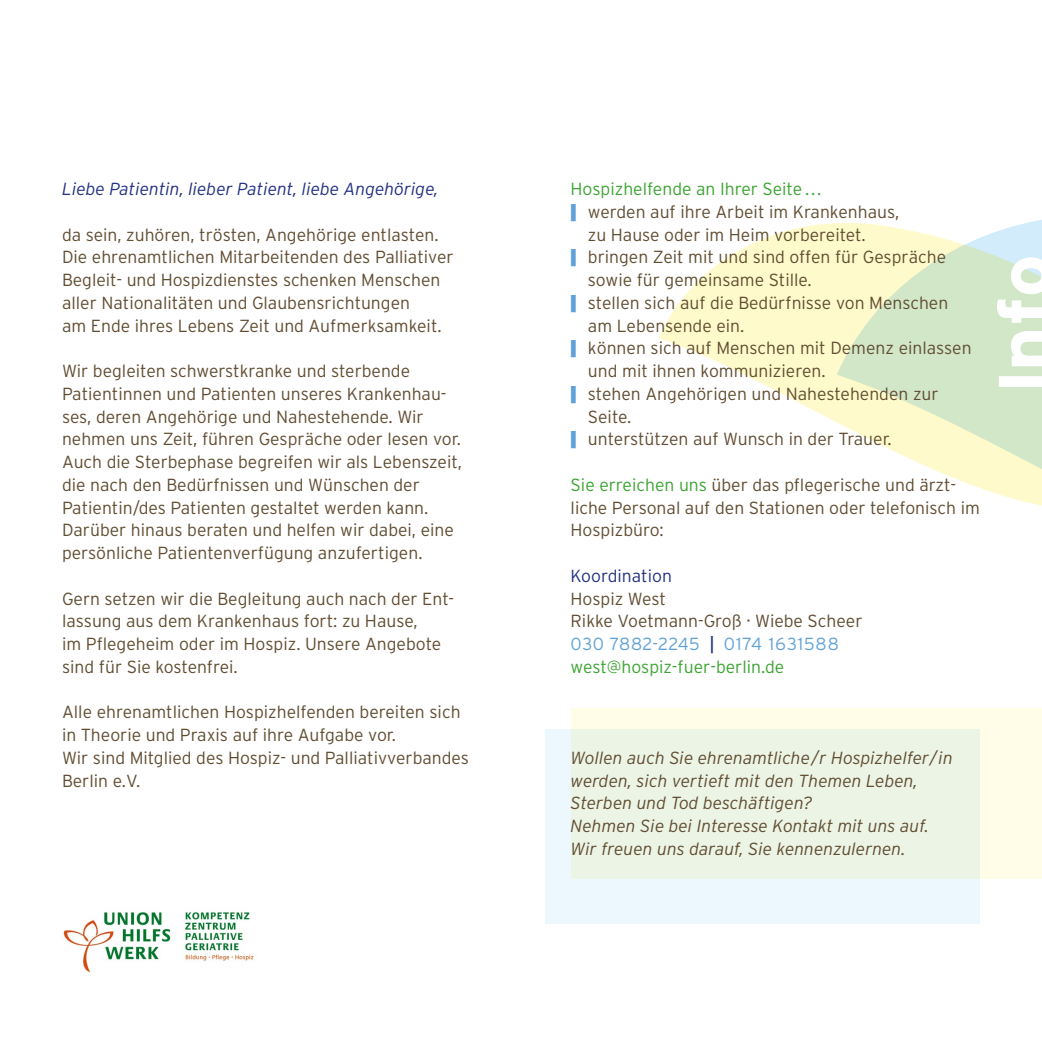
<style>
.page{position:relative;width:1042px;height:1042px;background:#fff}
.page>*{position:absolute;margin:0;border:0;box-sizing:border-box;transform-origin:0 0}
.t1{font:300 17.5px/22.8px "Interstate";color:#614d32}
.t2{font:italic 300 17.5px/22.8px "Interstate";color:#614d32}
.t3{font:italic 300 17.5px "Interstate";color:#243282}
.t4{font:300 17.5px "Interstate";color:#3ca432}
.t5{font:300 17.5px "Interstate";color:#243282}
.s1{font-weight:900;color:#60a2d8}
.s2{color:#3ca432}
.s3{color:#60a2d8}
.s4{font-weight:400;color:#243282}
</style>
<div class="page">
<div style="left:570px;top:708px;width:472px;height:170px;background:#fffce7"></div>
<svg style="left:545px;top:729px;width:435px;height:194px;background:#ecf4eb"></svg>
<svg style="left:659px;top:223px;width:383px;height:283px"></svg>
<svg style="left:837px;top:220px;width:205px;height:257px;background:#e7f0d1"></svg>
<svg style="left:997px;top:257px;width:45px;height:130px"></svg>
<img style="left:63px;top:912px;width:191px;height:59px">
<p class="t3" style="left:62px;top:178px;width:378px">Liebe Patientin, lieber Patient, liebe Angehörige,</p>
<p class="t1" style="left:62px;top:223px;width:393px">da sein, zuhören, trösten, Angehörige entlasten.<br>Die ehrenamtlichen Mitarbeitenden des Palliativer Begleit- und Hospizdienstes schenken Menschen aller Nationalitäten und Glaubensrichtungen<br>am Ende ihres Lebens Zeit und Aufmerksamkeit.</p>
<p class="t1" style="left:62px;top:359px;width:401px">Wir begleiten schwerstkranke und sterbende Patientinnen und Patienten unseres Krankenhau&shy;ses, deren Angehörige und Nahestehende. Wir nehmen uns Zeit, führen Gespräche oder lesen vor.<br>Auch die Sterbephase begreifen wir als Lebenszeit, die nach den Bedürfnissen und Wünschen der Patientin/des Patienten gestaltet werden kann.<br>Darüber hinaus beraten und helfen wir dabei, eine persönliche Patientenverfügung anzufertigen.</p>
<p class="t1" style="left:62px;top:587px;width:394px">Gern setzen wir die Begleitung auch nach der Ent&shy;lassung aus dem Krankenhaus fort: zu Hause,<br>im Pflegeheim oder im Hospiz. Unsere Angebote sind für Sie kostenfrei.</p>
<p class="t1" style="left:62px;top:701px;width:408px">Alle ehrenamtlichen Hospizhelfenden bereiten sich in Theorie und Praxis auf ihre Aufgabe vor.<br>Wir sind Mitglied des Hospiz- und Palliativverbandes Berlin e.V.</p>
<p class="t4" style="left:570px;top:178px;width:252px">Hospizhelfende an Ihrer Seite ...</p>
<p class="t1" style="left:570px;top:200px;width:330px"><span class="s1">|</span> werden auf ihre Arbeit im Krankenhaus,</p>
<p class="t1" style="left:588px;top:223px;width:279px">zu Hause oder im Heim vorbereitet.</p>
<p class="t1" style="left:570px;top:246px;width:377px"><span class="s1">|</span> bringen Zeit mit und sind offen für Gespräche</p>
<p class="t1" style="left:588px;top:268px;width:225px">sowie für gemeinsame Stille.</p>
<p class="t1" style="left:570px;top:291px;width:379px"><span class="s1">|</span> stellen sich auf die Bedürfnisse von Menschen</p>
<p class="t1" style="left:588px;top:314px;width:158px">am Lebensende ein.</p>
<p class="t1" style="left:570px;top:337px;width:402px"><span class="s1">|</span> können sich auf Menschen mit Demenz einlassen</p>
<p class="t1" style="left:588px;top:359px;width:239px">und mit ihnen kommunizieren.</p>
<p class="t1" style="left:570px;top:382px;width:369px"><span class="s1">|</span> stehen Angehörigen und Nahestehenden zur</p>
<p class="t1" style="left:588px;top:405px;width:45px">Seite.</p>
<p class="t1" style="left:570px;top:428px;width:323px"><span class="s1">|</span> unterstützen auf Wunsch in der Trauer.</p>
<p class="t1" style="left:570px;top:473px;width:411px"><span class="s2">Sie erreichen uns</span> über das pflegerische und ärzt&shy;liche Personal auf den Stationen oder telefonisch im<br>Hospizbüro:</p>
<p class="t5" style="left:570px;top:565px;width:103px">Koordination</p>
<p class="t1" style="left:570px;top:587px;width:293px">Hospiz West<br>Rikke Voetmann-Groß · Wiebe Scheer<br><span class="s3">030 7882-2245</span> <span class="s4">|</span> <span class="s3">0174 1631588 </span><span class="s2">west@hospiz-fuer-berlin.de</span></p>
<p class="t2" style="left:570px;top:746px;width:384px">Wollen auch Sie ehrenamtliche/r Hospizhelfer/in werden, sich vertieft mit den Themen Leben, Sterben und Tod beschäftigen?<br>Nehmen Sie bei Interesse Kontakt mit uns auf.<br>Wir freuen uns darauf, Sie kennenzulernen.</p>
</div>
